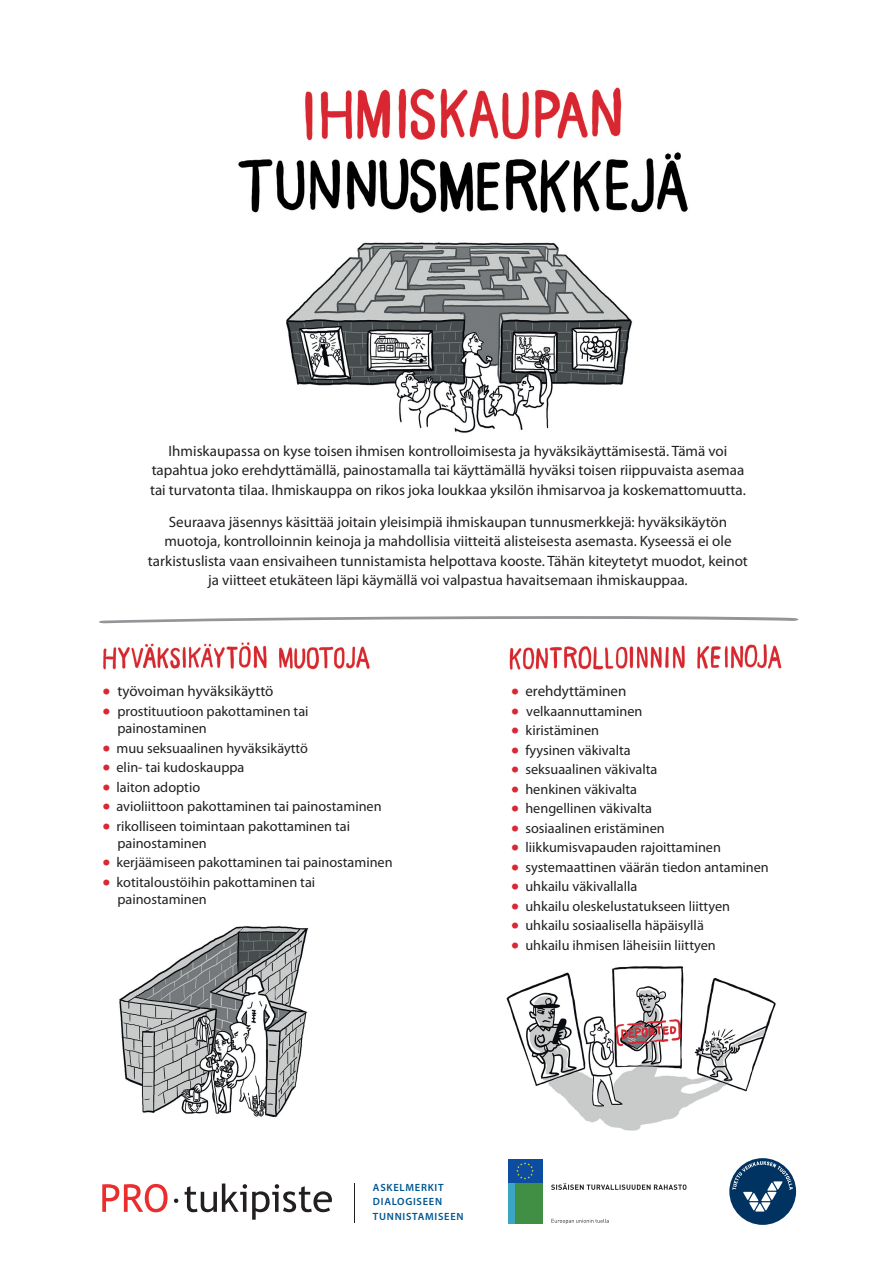
<style>
.page{position:relative;width:893px;height:1263px;background:#fff}
.page>*{position:absolute;margin:0;border:0;box-sizing:border-box;transform-origin:0 0}
.t1{font:15px/19.5px "Myriad Pro";color:#231f20;text-align:center}
.t2{font:14.25px/17.2px "Myriad Pro";color:#231f20}
.t3{font:600 10.5px/14.2px "Myriad Pro";letter-spacing:.07em;color:#015793}
.s1{font-size:28.5px;color:#d92833}
</style>
<div class="page">
<img style="left:286px;top:242px;width:347px;height:191px">
<img style="left:238px;top:87px;width:450px;height:126px">
<svg style="left:102px;top:1184px;width:66px;height:28px"></svg>
<svg style="left:185px;top:1184px;width:147px;height:36px"></svg>
<svg style="left:174px;top:1199px;width:4px;height:4px"></svg>
<svg style="left:508px;top:1159px;width:35px;height:24px"></svg>
<div style="left:508px;top:1159px;width:34px;height:23px;background:#0d4da1"></div>
<svg style="left:516px;top:1162px;width:18px;height:18px"></svg>
<svg style="left:551px;top:1183px;width:135px;height:7px"></svg>
<svg style="left:551px;top:1219px;width:58px;height:5px"></svg>
<div style="left:508px;top:1183px;width:34px;height:40px;background:#418e45"></div>
<div style="left:508px;top:1183px;width:7px;height:40px;background:#3ba6c4"></div>
<svg style="left:729px;top:1158px;width:67px;height:67px"></svg>
<hr style="left:354px;top:1183px;width:1px;height:40px;background:#231f20">
<img style="left:506px;top:966px;width:270px;height:165px">
<img style="left:119px;top:926px;width:190px;height:192px">
<img style="left:102px;top:642px;width:268px;height:28px">
<img style="left:509px;top:644px;width:273px;height:26px">
<svg style="left:99px;top:616px;width:700px;height:7px"></svg>
<p class="t1" style="left:150px;top:442px;width:597px">Ihmiskaupassa on kyse toisen ihmisen kontrolloimisesta ja hyväksikäyttämisestä. Tämä voi tapahtua joko erehdyttämällä, painostamalla tai käyttämällä hyväksi toisen riippuvaista asemaa tai turvatonta tilaa. Ihmiskauppa on rikos joka loukkaa yksilön ihmisarvoa ja koskemattomuutta.</p>
<p class="t1" style="left:148px;top:513px;width:601px">Seuraava jäsennys käsittää joitain yleisimpiä ihmiskaupan tunnusmerkkejä: hyväksikäytön muotoja, kontrolloinnin keinoja ja mahdollisia viitteitä alisteisesta asemasta. Kyseessä ei ole tarkistuslista vaan ensivaiheen tunnistamista helpottava kooste. Tähän kiteytetyt muodot, keinot ja viitteet etukäteen läpi käymällä voi valpastua havaitsemaan ihmiskauppaa.</p>
<p class="t1" style="left:102px;top:683px;width:173px"><span class="s1">•</span> työvoiman hyväksikäyttö</p>
<p class="t2" style="left:117px;top:704px;width:193px;text-indent:-15px"><span class="s1">•</span> prostituutioon pakottaminen tai painostaminen</p>
<p class="t2" style="left:102px;top:740px;width:207px"><span class="s1">•</span> muu seksuaalinen hyväksikäyttö</p>
<p class="t2" style="left:102px;top:760px;width:143px"><span class="s1">•</span> elin- tai kudoskauppa</p>
<p class="t2" style="left:102px;top:779px;width:99px"><span class="s1">•</span> laiton adoptio</p>
<p class="t2" style="left:102px;top:799px;width:281px"><span class="s1">•</span> avioliittoon pakottaminen tai painostaminen</p>
<p class="t2" style="left:117px;top:818px;width:234px;text-indent:-15px"><span class="s1">•</span> rikolliseen toimintaan pakottaminen tai painostaminen</p>
<p class="t2" style="left:102px;top:855px;width:292px"><span class="s1">•</span> kerjäämiseen pakottaminen tai painostaminen</p>
<p class="t2" style="left:117px;top:875px;width:199px;text-indent:-15px"><span class="s1">•</span> kotitaloustöihin pakottaminen tai painostaminen</p>
<p class="t1" style="left:511px;top:683px;width:117px"><span class="s1">•</span> erehdyttäminen</p>
<p class="t2" style="left:511px;top:704px;width:133px"><span class="s1">•</span> velkaannuttaminen</p>
<p class="t2" style="left:511px;top:723px;width:89px"><span class="s1">•</span> kiristäminen</p>
<p class="t2" style="left:511px;top:743px;width:121px"><span class="s1">•</span> fyysinen väkivalta</p>
<p class="t2" style="left:511px;top:762px;width:148px"><span class="s1">•</span> seksuaalinen väkivalta</p>
<p class="t2" style="left:511px;top:782px;width:127px"><span class="s1">•</span> henkinen väkivalta</p>
<p class="t2" style="left:511px;top:801px;width:142px"><span class="s1">•</span> hengellinen väkivalta</p>
<p class="t2" style="left:511px;top:821px;width:155px"><span class="s1">•</span> sosiaalinen eristäminen</p>
<p class="t2" style="left:511px;top:840px;width:211px"><span class="s1">•</span> liikkumisvapauden rajoittaminen</p>
<p class="t2" style="left:511px;top:860px;width:259px"><span class="s1">•</span> systemaattinen väärän tiedon antaminen</p>
<p class="t2" style="left:511px;top:879px;width:128px"><span class="s1">•</span> uhkailu väkivallalla</p>
<p class="t2" style="left:511px;top:899px;width:220px"><span class="s1">•</span> uhkailu oleskelustatukseen liittyen</p>
<p class="t2" style="left:511px;top:918px;width:194px"><span class="s1">•</span> uhkailu sosiaalisella häpäisyllä</p>
<p class="t2" style="left:511px;top:938px;width:206px"><span class="s1">•</span> uhkailu ihmisen läheisiin liittyen</p>
<p class="t3" style="left:373px;top:1181px;width:92px">ASKELMERKIT<br>DIALOGISEEN<br>TUNNISTAMISEEN</p>
</div>
